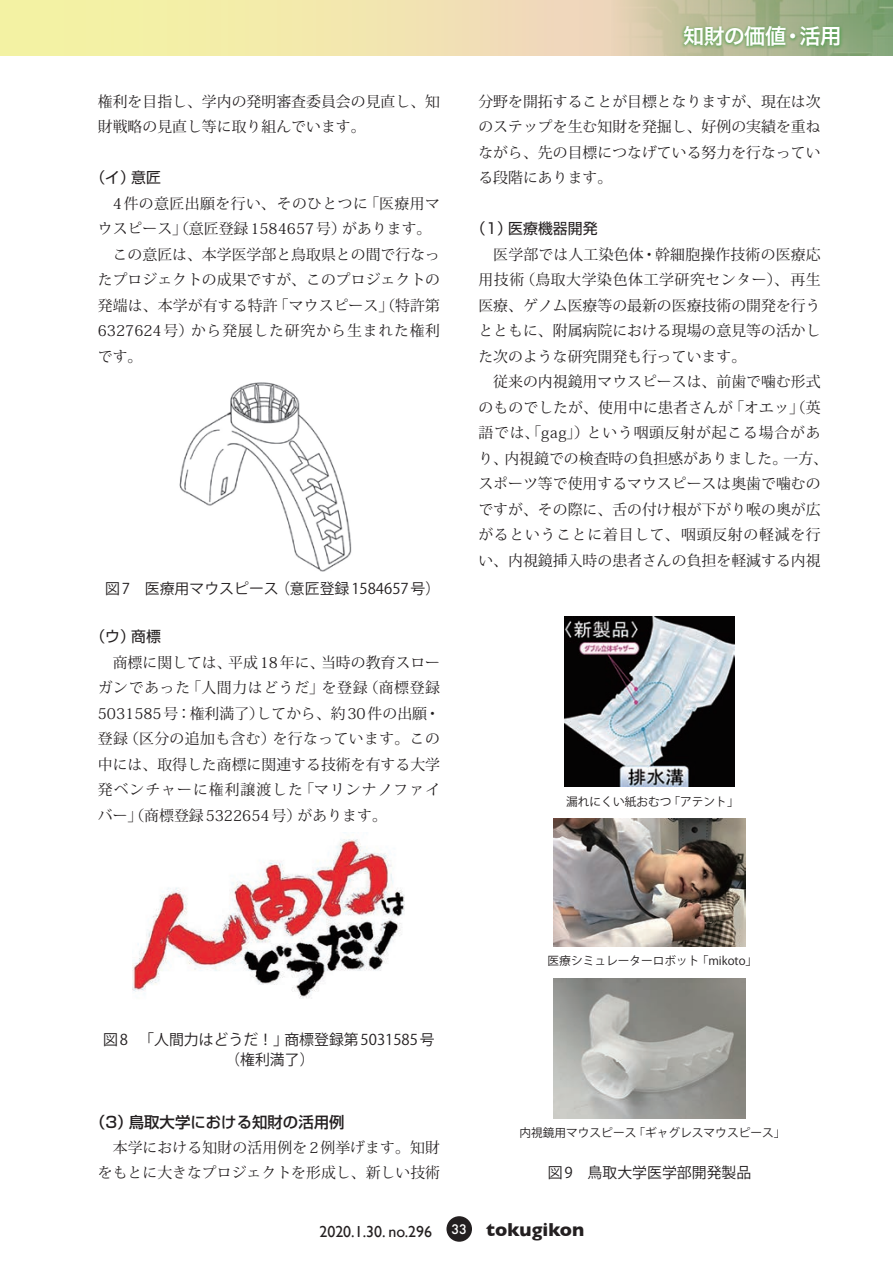
<style>
.page{position:relative;width:893px;height:1263px;background:#fff}
.page>*{position:absolute;margin:0;border:0;box-sizing:border-box;transform-origin:0 0}
.t1{font:21.3px "Hiragino Sans W6";letter-spacing:-.035em;color:#fff}
.t2{font:15.9px "Gill Sans";color:#231f20}
.t3{font:500 15.45px "Shin Go Pro";color:#231f20}
.t4{font:14.85px/25.5px "Koz Min Pro";color:#231f20}
.t5{font:14.85px/19.2px "Koz Go Pro";color:#231f20;text-align:center}
.t6{font:14.85px "Shin Go Pro";color:#231f20}
.t7{font:11.7px "Koz Go Pro";color:#231f20}
.s1{font-weight:700;font-size:19.2px}
</style>
<div class="page">
<div style="left:446px;top:1216px;width:26px;height:26px;background:#231f20;border-radius:50%"></div>
<svg style="left:0;top:0;width:608px;height:55px"></svg>
<img style="left:608px;top:0;width:285px;height:55px">
<svg style="left:680px;top:23px;width:163px;height:27px"></svg>
<img style="left:179px;top:382px;width:173px;height:190px">
<img style="left:133px;top:839px;width:272px;height:160px">
<img style="left:564px;top:617px;width:171px;height:170px">
<img style="left:554px;top:819px;width:191px;height:127px">
<img style="left:554px;top:978px;width:191px;height:140px">
<p class="t4" style="left:98px;top:88px;width:344px">権利を目指し、学内の発明審査委員会の見直し、知財戦略の見直し等に取り組んでいます。</p>
<p class="t6" style="left:90px;top:165px;width:72px">（イ）意匠</p>
<p class="t4" style="left:98px;top:190px;width:344px">　4件の意匠出願を行い、そのひとつに「医療用マウスピース」（意匠登録1584657号）があります。　この意匠は、本学医学部と鳥取県との間で行なったプロジェクトの成果ですが、このプロジェクトの発端は、本学が有する特許「マウスピース」（特許第<br>6327624号）から発展した研究から生まれた権利です。</p>
<p class="t5" style="left:105px;top:579px;width:337px">図 7　医療用マウスピース（意匠登録 1584657 号）</p>
<p class="t6" style="left:90px;top:624px;width:72px">（ウ）商標</p>
<p class="t4" style="left:98px;top:649px;width:344px;text-align:justify">　商標に関しては、平成18年に、当時の教育スローガンであった「人間力はどうだ」を登録（商標登録5031585号：権利満了）してから、約30件の出願・登録（区分の追加も含む）を行なっています。この中には、取得した商標に関連する技術を有する大学発ベンチャーに権利譲渡した「マリンナノファイバー」（商標登録5322654号）があります。</p>
<h1 class="t1" style="left:683px;top:17px;width:160px">知財の価値・活用</h1>
<p class="t4" style="left:478px;top:88px;width:344px;text-align:justify">分野を開拓することが目標となりますが、現在は次のステップを生む知財を発掘し、好例の実績を重ねながら、先の目標につなげている努力を行なっている段階にあります。</p>
<p class="t6" style="left:471px;top:216px;width:128px">（1）医療機器開発</p>
<p class="t4" style="left:478px;top:241px;width:351px">　医学部では人工染色体・幹細胞操作技術の医療応用技術（鳥取大学染色体工学研究センター）、再生医療、ゲノム医療等の最新の医療技術の開発を行うとともに、附属病院における現場の意見等の活かした次のような研究開発も行っています。<br>　従来の内視鏡用マウスピースは、前歯で噛む形式のものでしたが、使用中に患者さんが「オエッ」（英語では、「gag」）という咽頭反射が起こる場合があり、内視鏡での検査時の負担感がありました。一方、スポーツ等で使用するマウスピースは奥歯で噛むのですが、その際に、舌の付け根が下がり喉の奥が広がるということに着目して、咽頭反射の軽減を行い、内視鏡挿入時の患者さんの負担を軽減する内視</p>
<p class="t7" style="left:566px;top:794px;width:174px">漏れにくい紙おむつ「アテント」</p>
<p class="t5" style="left:103px;top:1031px;width:333px">図 8　「人間力はどうだ！」商標登録第 5031585 号（権利満了）</p>
<p class="t3" style="left:90px;top:1109px;width:256px">（3）鳥取大学における知財の活用例</p>
<p class="t4" style="left:98px;top:1134px;width:344px">　本学における知財の活用例を2例挙げます。知財をもとに大きなプロジェクトを形成し、新しい技術</p>
<p class="t7" style="left:548px;top:953px;width:211px">医療シミュレーターロボット「mikoto」</p>
<p class="t7" style="left:519px;top:1125px;width:268px">内視鏡用マウスピース「ギャグレスマウスピース」</p>
<p class="t5" style="left:548px;top:1163px;width:205px">図 9　鳥取大学医学部開発製品</p>
<p class="t2" style="left:319px;top:1222px;width:266px">2020.1.30. no.296 <sup>33</sup> <span class="s1">tokugikon</span></p>
</div>
